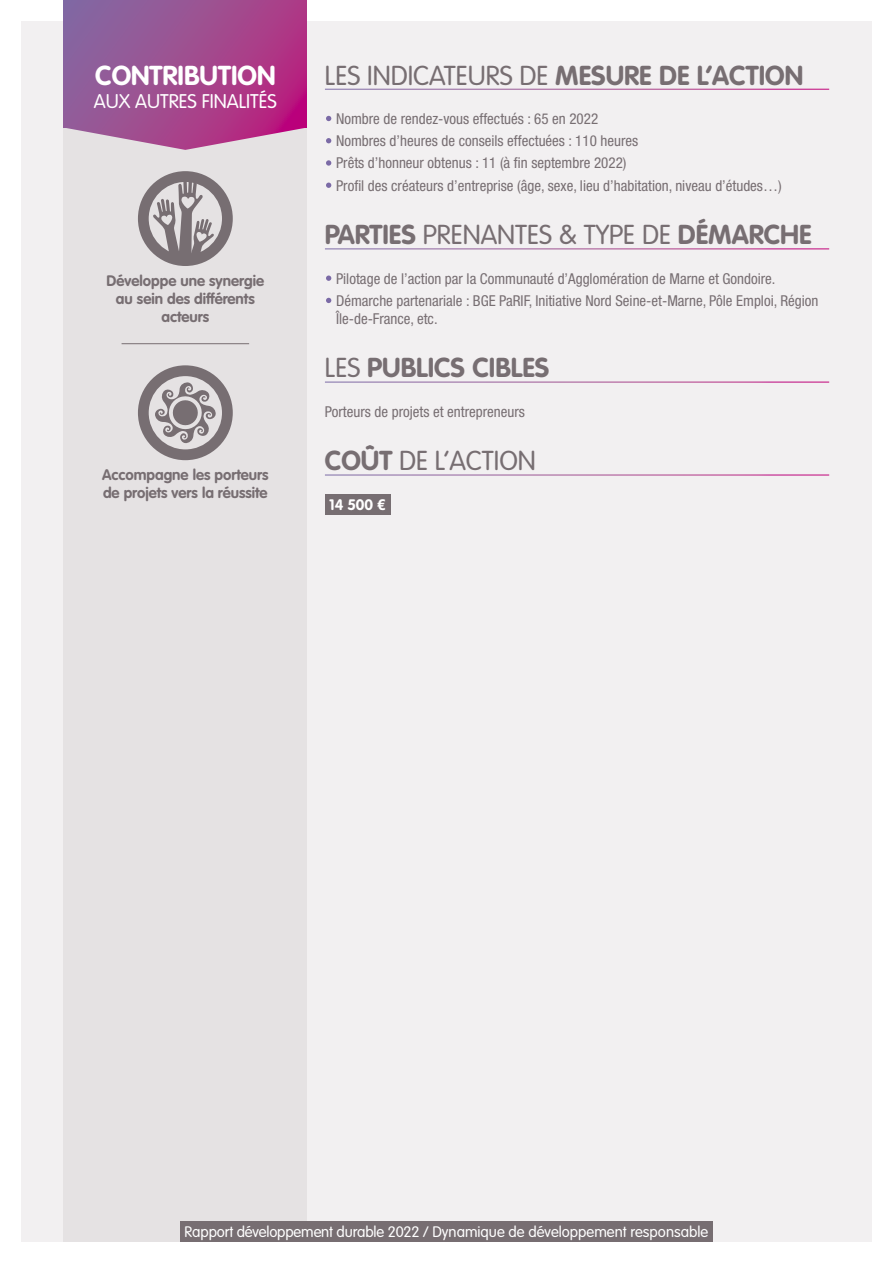
<style>
.page{position:relative;width:893px;height:1263px;background:#fff}
.page>*{position:absolute;margin:0;border:0;box-sizing:border-box;transform-origin:0 0}
.t1{font:300 27px "VAG Rounded Std";color:#776e72}
.t2{font:700 27px "VAG Rounded Std";color:#776e72}
.t3{font:700 27px "VAG Rounded Std";color:#fff}
.t4{font:300 19.5px "VAG Rounded Std";color:#fff}
.t5{font:condensed 15px/18px "Helvetica Neue LT Std";color:#776e72}
.t6{font:700 15px/18px "VAG Rounded Std";color:#776e72;text-align:center}
.t7{font:300 15px "VAG Rounded Std";color:#fff}
.t8{font:700 15px "VAG Rounded Std";color:#fff}
.s1{font-weight:700}
.s2{color:#fff}
.s3{font-weight:300}
</style>
<div class="page">
<div style="left:21px;top:21px;width:851px;height:1221px;background:#f2f0f1"></div>
<div style="left:64px;top:21px;width:243px;height:1221px;background:#e5e2e3"></div>
<svg style="left:64px;top:0;width:243px;height:128px;background:#9f498f"></svg>
<svg style="left:67px;top:128px;width:237px;height:22px"></svg>
<hr style="left:325px;top:89px;width:504px;height:1px;background:#fff">
<hr style="left:325px;top:248px;width:504px;height:1px;background:#fff">
<hr style="left:325px;top:382px;width:504px;height:1px;background:#fff">
<hr style="left:325px;top:475px;width:504px;height:1px;background:#fff">
<div style="left:325px;top:495px;width:65px;height:20px;background:#776e72"></div>
<svg style="left:138px;top:171px;width:95px;height:95px"></svg>
<hr style="left:122px;top:343px;width:127px;height:1px;background:#776e72">
<svg style="left:138px;top:365px;width:95px;height:95px"></svg>
<div style="left:180px;top:1222px;width:533px;height:20px;background:#776e72"></div>
<h1 class="t3" style="left:95px;top:59px;width:182px">CONTRIBUTION</h1>
<h2 class="t4" style="left:94px;top:90px;width:185px">AUX AUTRES FINALITÉS</h2>
<p class="t6" style="left:106px;top:272px;width:159px">Développe une synergie au sein des différents acteurs</p>
<p class="t6" style="left:102px;top:466px;width:168px;text-align:left">Accompagne les porteurs de projets vers la réussite</p>
<h1 class="t1" style="left:325px;top:60px;width:480px">LES INDICATEURS DE <span class="s1">MESURE DE L’ACTION</span></h1>
<p class="t5" style="left:325px;top:109px;width:275px"><span class="s2">•</span> Nombre de rendez-vous effectués : 65 en 2022</p>
<p class="t5" style="left:325px;top:132px;width:315px"><span class="s2">•</span> Nombres d’heures de conseils effectuées : 110 heures</p>
<p class="t5" style="left:325px;top:154px;width:303px"><span class="s2">•</span> Prêts d’honneur obtenus : 11 (à fin septembre 2022)</p>
<p class="t5" style="left:325px;top:176px;width:458px"><span class="s2">•</span> Profil des créateurs d’entreprise (âge, sexe, lieu d’habitation, niveau d’études…)</p>
<h1 class="t1" style="left:325px;top:219px;width:488px"><span class="s1">PARTIES</span> PRENANTES &amp; TYPE DE <span class="s1">DÉMARCHE</span></h1>
<p class="t5" style="left:325px;top:269px;width:452px"><span class="s2">•</span> Pilotage de l’action par la Communauté d’Agglomération de Marne et Gondoire.</p>
<p class="t5" style="left:336px;top:291px;width:484px;text-indent:-11px"><span class="s2">•</span> Démarche partenariale : BGE PaRIF, Initiative Nord Seine-et-Marne, Pôle Emploi, Région<br>Île-de-France, etc.</p>
<h1 class="t2" style="left:325px;top:352px;width:226px"><span class="s3">LES</span> PUBLICS CIBLES</h1>
<p class="t5" style="left:325px;top:402px;width:202px">Porteurs de projets et entrepreneurs</p>
<h1 class="t1" style="left:325px;top:445px;width:213px"><span class="s1">COÛT</span> DE L’ACTION</h1>
<p class="t8" style="left:329px;top:496px;width:58px">14 500 €</p>
<p class="t7" style="left:185px;top:1223px;width:525px">Rapport développement durable 2022 / Dynamique de développement responsable</p>
</div>
